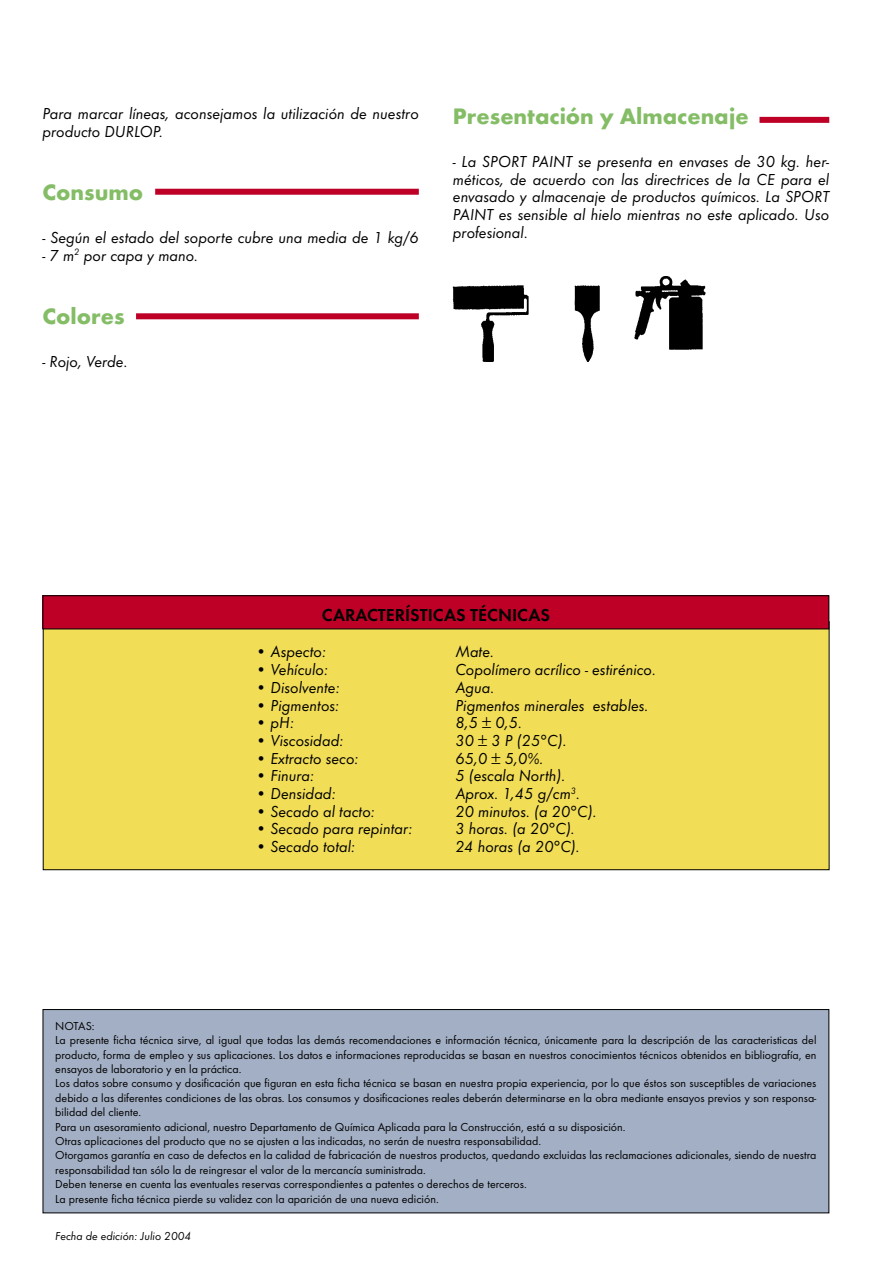
<style>
.page{position:relative;width:893px;height:1263px;background:#fff}
.page>*{position:absolute;margin:0;border:0;box-sizing:border-box;transform-origin:0 0}
.t1{font:700 23.25px "Futura T";color:#84bd66}
.t2{font:600 18px "Futura T";color:#000}
.t3{font:italic 16.5px/17.7px "Futura T";color:#000}
.t4{font:12px/14.4px "Futura T";color:#000}
.t5{font:italic 12px "Futura T";color:#000}
</style>
<div class="page">
<div style="left:43px;top:1009px;width:786px;height:204px;background:#a3afc4"></div>
<div style="left:43px;top:1009px;width:786px;height:204px;border:1px solid #000"></div>
<img style="left:453px;top:276px;width:252px;height:86px">
<div style="left:136px;top:313px;width:283px;height:6px;background:#be0027"></div>
<div style="left:155px;top:189px;width:264px;height:6px;background:#be0027"></div>
<div style="left:759px;top:117px;width:70px;height:6px;background:#be0027"></div>
<div style="left:43px;top:622px;width:786px;height:248px;background:#f2dd57"></div>
<div style="left:43px;top:596px;width:786px;height:33px;background:#be0027"></div>
<div style="left:43px;top:595px;width:786px;height:34px;border:1px solid #000"></div>
<h3 class="t3" style="left:43px;top:104px;width:378px">Para marcar líneas, aconsejamos la utilización de nuestro producto DURLOP.</h3>
<h1 class="t1" style="left:43px;top:178px;width:102px">Consumo</h1>
<h3 class="t3" style="left:43px;top:229px;width:378px">- Según el estado del soporte cubre una media de 1 kg/6</h3>
<h3 class="t3" style="left:43px;top:246px;width:157px">- 7 m<sup>2</sup> por capa y mano.</h3>
<h1 class="t1" style="left:43px;top:303px;width:84px">Colores</h1>
<h3 class="t3" style="left:43px;top:353px;width:87px">- Rojo, Verde.</h3>
<h1 class="t1" style="left:453px;top:102px;width:297px">Presentación y Almacenaje</h1>
<h3 class="t3" style="left:453px;top:152px;width:378px;text-align:justify">- La SPORT PAINT se presenta en envases de 30 kg. her&shy;méticos, de acuerdo con las directrices de la CE para el envasado y almacenaje de productos químicos. La SPORT PAINT es sensible al hielo mientras no este aplicado. Uso profesional.</h3>
<h2 class="t2" style="left:322px;top:604px;width:230px">CARACTERÍSTICAS TÉCNICAS</h2>
<h3 class="t3" style="left:255px;top:643px;width:72px">• Aspecto:</h3>
<h3 class="t3" style="left:455px;top:643px;width:40px">Mate.</h3>
<h3 class="t3" style="left:255px;top:661px;width:74px">• Vehículo:</h3>
<h3 class="t3" style="left:455px;top:661px;width:202px">Copolímero acrílico - estirénico.</h3>
<h3 class="t3" style="left:255px;top:678px;width:86px">• Disolvente:</h3>
<h3 class="t3" style="left:455px;top:678px;width:41px">Agua.</h3>
<h3 class="t3" style="left:255px;top:696px;width:85px">• Pigmentos:</h3>
<h3 class="t3" style="left:455px;top:696px;width:195px">Pigmentos minerales estables.</h3>
<h3 class="t3" style="left:255px;top:714px;width:40px">• pH:</h3>
<h3 class="t3" style="left:455px;top:714px;width:68px">8,5 ± 0,5.</h3>
<h3 class="t3" style="left:255px;top:731px;width:89px">• Viscosidad:</h3>
<h3 class="t3" style="left:455px;top:731px;width:113px">30 ± 3 P (25°C).</h3>
<h3 class="t3" style="left:255px;top:749px;width:105px">• Extracto seco:</h3>
<h3 class="t3" style="left:455px;top:749px;width:90px">65,0 ± 5,0%.</h3>
<h3 class="t3" style="left:255px;top:767px;width:60px">• Finura:</h3>
<h3 class="t3" style="left:455px;top:767px;width:112px">5 (escala North).</h3>
<h3 class="t3" style="left:255px;top:785px;width:82px">• Densidad:</h3>
<h3 class="t3" style="left:455px;top:785px;width:126px">Aprox. 1,45 g/cm<sup>3</sup>.</h3>
<h3 class="t3" style="left:255px;top:802px;width:121px">• Secado al tacto:</h3>
<h3 class="t3" style="left:455px;top:802px;width:143px">20 minutos. (a 20°C).</h3>
<h3 class="t3" style="left:255px;top:820px;width:158px">• Secado para repintar:</h3>
<h3 class="t3" style="left:455px;top:820px;width:121px">3 horas. (a 20°C).</h3>
<h3 class="t3" style="left:255px;top:838px;width:101px">• Secado total:</h3>
<h3 class="t3" style="left:455px;top:838px;width:126px">24 horas (a 20°C).</h3>
<p class="t4" style="left:55px;top:1018px;width:763px">NOTAS:<br>La presente ficha técnica sirve, al igual que todas las demás recomendaciones e información técnica, únicamente para la descripción de las caracteristicas del producto, forma de empleo y sus aplicaciones. Los datos e informaciones reproducidas se basan en nuestros conocimientos técnicos obtenidos en bibliografía, en ensayos de laboratorio y en la práctica.<br>Los datos sobre consumo y dosificación que figuran en esta ficha técnica se basan en nuestra propia experiencia, por lo que éstos son susceptibles de variaciones debido a las diferentes condiciones de las obras. Los consumos y dosificaciones reales deberán determinarse en la obra mediante ensayos previos y son responsa&shy;bilidad del cliente.<br>Para un asesoramiento adicional, nuestro Departamento de Química Aplicada para la Construcción, está a su disposición.<br>Otras aplicaciones del producto que no se ajusten a las indicadas, no serán de nuestra responsabilidad.<br>Otorgamos garantía en caso de defectos en la calidad de fabricación de nuestros productos, quedando excluidas las reclamaciones adicionales, siendo de nuestra responsabilidad tan sólo la de reingresar el valor de la mercancía suministrada.<br>Deben tenerse en cuenta las eventuales reservas correspondientes a patentes o derechos de terceros.<br>La presente ficha técnica pierde su validez con la aparición de una nueva edición.</p>
<p class="t5" style="left:55px;top:1229px;width:138px">Fecha de edición: Julio 2004</p>
</div>
